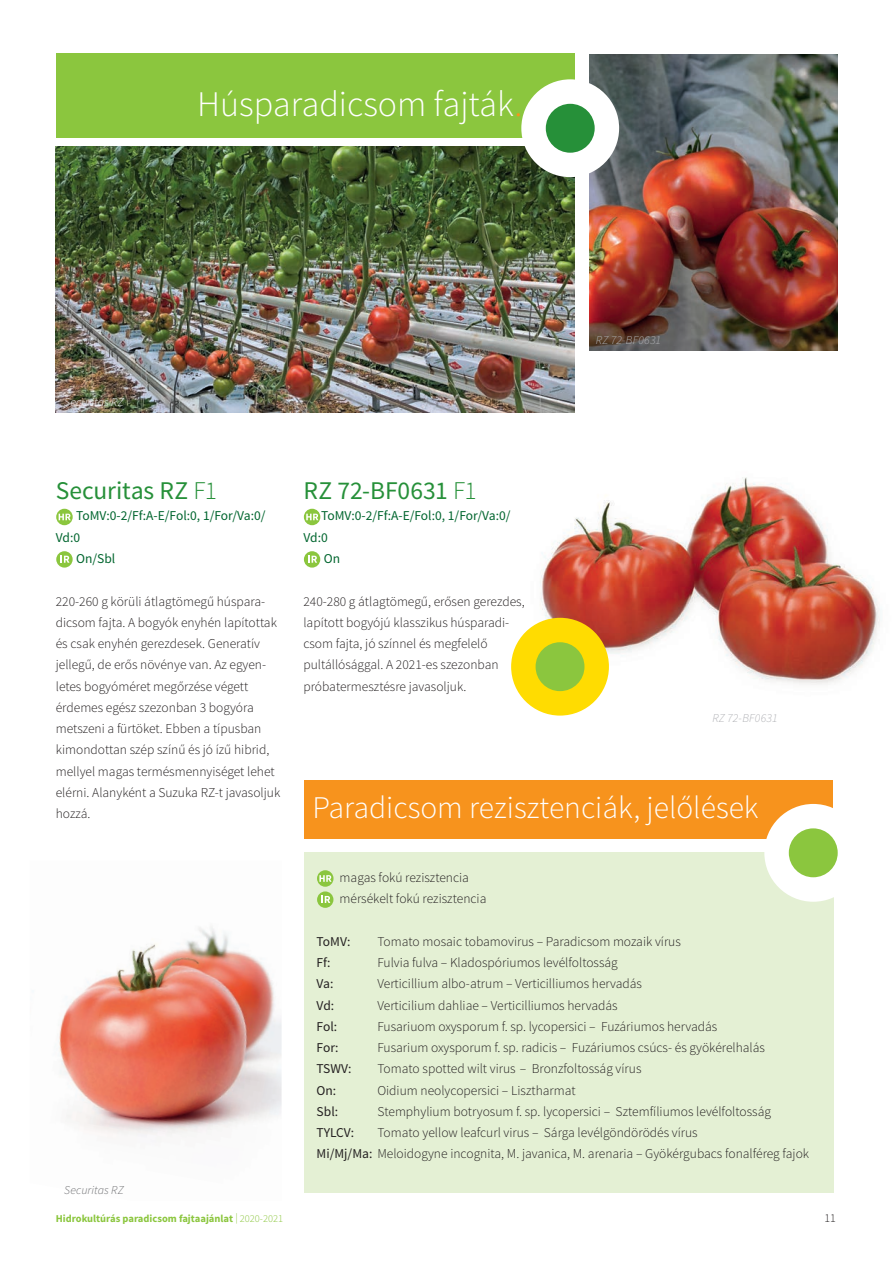
<style>
.page{position:relative;width:893px;height:1263px;background:#fff}
.page>*{position:absolute;margin:0;border:0;box-sizing:border-box;transform-origin:0 0}
.t1{font:300 36px "Source Sans Pro";color:#fff}
.t2{font:300 31.5px "Source Sans Pro";color:#fff}
.t3{font:25.5px "Source Sans Pro";color:#269039}
.t4{font:300 13.5px/21.3px "Source Sans Pro";color:#231f20}
.t5{font:13.5px "Source Sans Pro";color:#00652e}
.t6{font:13.5px "Source Sans Pro";color:#231f20}
.t7{font:italic 300 12px "Source Sans Pro";letter-spacing:.015em;color:#afb0b4}
.t8{font:italic 300 12px "Source Sans Pro";letter-spacing:.005em;color:#fff}
.t9{font:italic 300 12px "Source Sans Pro";letter-spacing:.005em;color:#6c6d70}
.t10{font:300 12px "Source Sans Pro";color:#231f20}
.t11{font:700 10.5px "Source Sans Pro";color:#8bc63e}
.s1{color:#f7931d}
.s2{font-weight:300}
.s3{font-weight:400}
</style>
<div class="page">
<div style="left:56px;top:53px;width:519px;height:85px;background:#8bc63e"></div>
<svg style="left:56px;top:509px;width:17px;height:16px"></svg>
<svg style="left:59px;top:514px;width:12px;height:6px"></svg>
<svg style="left:56px;top:551px;width:17px;height:17px"></svg>
<svg style="left:61px;top:556px;width:9px;height:7px"></svg>
<div style="left:304px;top:852px;width:529px;height:341px;background:#e4f0d4"></div>
<div style="left:317px;top:870px;width:16px;height:17px;background:#8bc63e;border-radius:50%"></div>
<svg style="left:319px;top:875px;width:13px;height:7px"></svg>
<div style="left:317px;top:891px;width:16px;height:17px;background:#8bc63e;border-radius:50%"></div>
<svg style="left:321px;top:896px;width:9px;height:7px"></svg>
<div style="left:304px;top:780px;width:528px;height:59px;background:#f7931d"></div>
<div style="left:764px;top:804px;width:98px;height:98px;background:#fff;border-radius:50%"></div>
<div style="left:789px;top:828px;width:49px;height:49px;background:#8bc63e;border-radius:50%"></div>
<img style="left:56px;top:147px;width:518px;height:265px">
<img style="left:530px;top:477px;width:350px;height:237px">
<img style="left:589px;top:54px;width:248px;height:296px">
<div style="left:521px;top:79px;width:98px;height:98px;background:#fff;border-radius:50%"></div>
<div style="left:546px;top:104px;width:49px;height:49px;background:#269039;border-radius:50%"></div>
<img style="left:59px;top:926px;width:223px;height:211px">
<svg style="left:304px;top:509px;width:16px;height:16px"></svg>
<svg style="left:306px;top:514px;width:12px;height:6px"></svg>
<svg style="left:304px;top:551px;width:16px;height:17px"></svg>
<svg style="left:308px;top:556px;width:9px;height:7px"></svg>
<div style="left:511px;top:618px;width:98px;height:98px;background:#ffdc01;border-radius:50%"></div>
<div style="left:536px;top:642px;width:48px;height:49px;background:#8bc63e;border-radius:50%"></div>
<h1 class="t1" style="left:197px;top:83px;width:327px">Húsparadicsom fajták<span class="s1">.</span></h1>
<p class="t8" style="left:64px;top:395px;width:61px">Securitas RZ</p>
<p class="t7" style="left:596px;top:332px;width:67px">RZ 72-BF0631</p>
<h3 class="t3" style="left:56px;top:475px;width:163px">Securitas RZ <span class="s2">F1</span></h3>
<p class="t5" style="left:76px;top:508px;width:191px">ToMV:0-2/Ff:A-E/Fol:0, 1/For/Va:0/</p>
<p class="t5" style="left:56px;top:529px;width:26px">Vd:0</p>
<p class="t5" style="left:76px;top:550px;width:41px">On/Sbl</p>
<p class="t4" style="left:56px;top:590px;width:226px">220-260 g körüli átlagtömegű húspara&shy;dicsom fajta. A bogyók enyhén lapítottak és csak enyhén gerezdesek. Generatív jellegű, de erős növénye van. Az egyen&shy;letes bogyóméret megőrzése végett érdemes egész szezonban 3 bogyóra metszeni a fürtöket. Ebben a típusban kimondottan szép színű és jó ízű hibrid, mellyel magas termésmennyiséget lehet elérni. Alanyként a Suzuka RZ-t javasoljuk hozzá.</p>
<p class="t9" style="left:64px;top:1183px;width:61px">Securitas RZ</p>
<h3 class="t3" style="left:303px;top:475px;width:175px">RZ 72-BF0631 <span class="s2">F1</span></h3>
<p class="t5" style="left:321px;top:508px;width:191px">ToMV:0-2/Ff:A-E/Fol:0, 1/For/Va:0/</p>
<p class="t5" style="left:303px;top:529px;width:26px">Vd:0</p>
<p class="t5" style="left:324px;top:550px;width:18px">On</p>
<p class="t4" style="left:303px;top:590px;width:223px">240-280 g átlagtömegű, erősen gerezdes, lapított bogyójú klasszikus húsparadi&shy;csom fajta, jó színnel és megfelelő pultállósággal. A 2021-es szezonban próbatermesztésre javasoljuk.</p>
<p class="t7" style="left:712px;top:710px;width:67px">RZ 72-BF0631</p>
<h2 class="t2" style="left:312px;top:788px;width:448px">Paradicsom rezisztenciák, jelőlések</h2>
<p class="t4" style="left:340px;top:867px;width:148px">magas fokú rezisztencia mérsékelt fokú rezisztencia</p>
<p class="t6" style="left:317px;top:933px;width:35px">ToMV:</p>
<p class="t4" style="left:377px;top:931px;width:305px">Tomato mosaic tobamovirus – Paradicsom mozaik vírus</p>
<p class="t6" style="left:317px;top:954px;width:15px">Ff:</p>
<p class="t4" style="left:377px;top:952px;width:242px">Fulvia fulva – Kladospóriumos levélfoltosság</p>
<p class="t6" style="left:317px;top:975px;width:18px">Va:</p>
<p class="t4" style="left:377px;top:973px;width:266px">Verticillium albo-atrum – Verticilliumos hervadás</p>
<p class="t6" style="left:317px;top:997px;width:19px">Vd:</p>
<p class="t4" style="left:377px;top:994px;width:242px">Verticilium dahliae – Verticilliumos hervadás</p>
<p class="t6" style="left:317px;top:1018px;width:22px">Fol:</p>
<p class="t4" style="left:377px;top:1016px;width:341px">Fusariuom oxysporum f. sp. lycopersici – Fuzáriumos hervadás</p>
<p class="t6" style="left:317px;top:1039px;width:23px">For:</p>
<p class="t4" style="left:377px;top:1037px;width:389px">Fusarium oxysporum f. sp. radicis – Fuzáriumos csúcs- és gyökérelhalás</p>
<p class="t6" style="left:317px;top:1060px;width:36px">TSWV:</p>
<p class="t4" style="left:377px;top:1058px;width:266px">Tomato spotted wilt virus – Bronzfoltosság vírus</p>
<p class="t6" style="left:317px;top:1082px;width:21px">On:</p>
<p class="t4" style="left:377px;top:1079px;width:200px">Oidium neolycopersici – Lisztharmat</p>
<p class="t6" style="left:317px;top:1103px;width:23px">Sbl:</p>
<p class="t4" style="left:377px;top:1101px;width:395px">Stemphylium botryosum f. sp. lycopersici – Sztemfíliumos levélfoltosság</p>
<p class="t6" style="left:317px;top:1124px;width:39px">TYLCV:</p>
<p class="t4" style="left:317px;top:1122px;width:494px;text-indent:61px">Tomato yellow leafcurl virus – Sárga levélgöndörödés vírus<br><span class="s3">Mi/Mj/Ma:</span> Meloidogyne incognita, M. javanica, M. arenaria – Gyökérgubacs fonalféreg fajok</p>
<p class="t11" style="left:56px;top:1212px;width:229px">Hidrokultúrás paradicsom fajtaajánlat <span class="s2">| 2020-2021</span></p>
<p class="t10" style="left:824px;top:1211px;width:13px">11</p>
</div>
